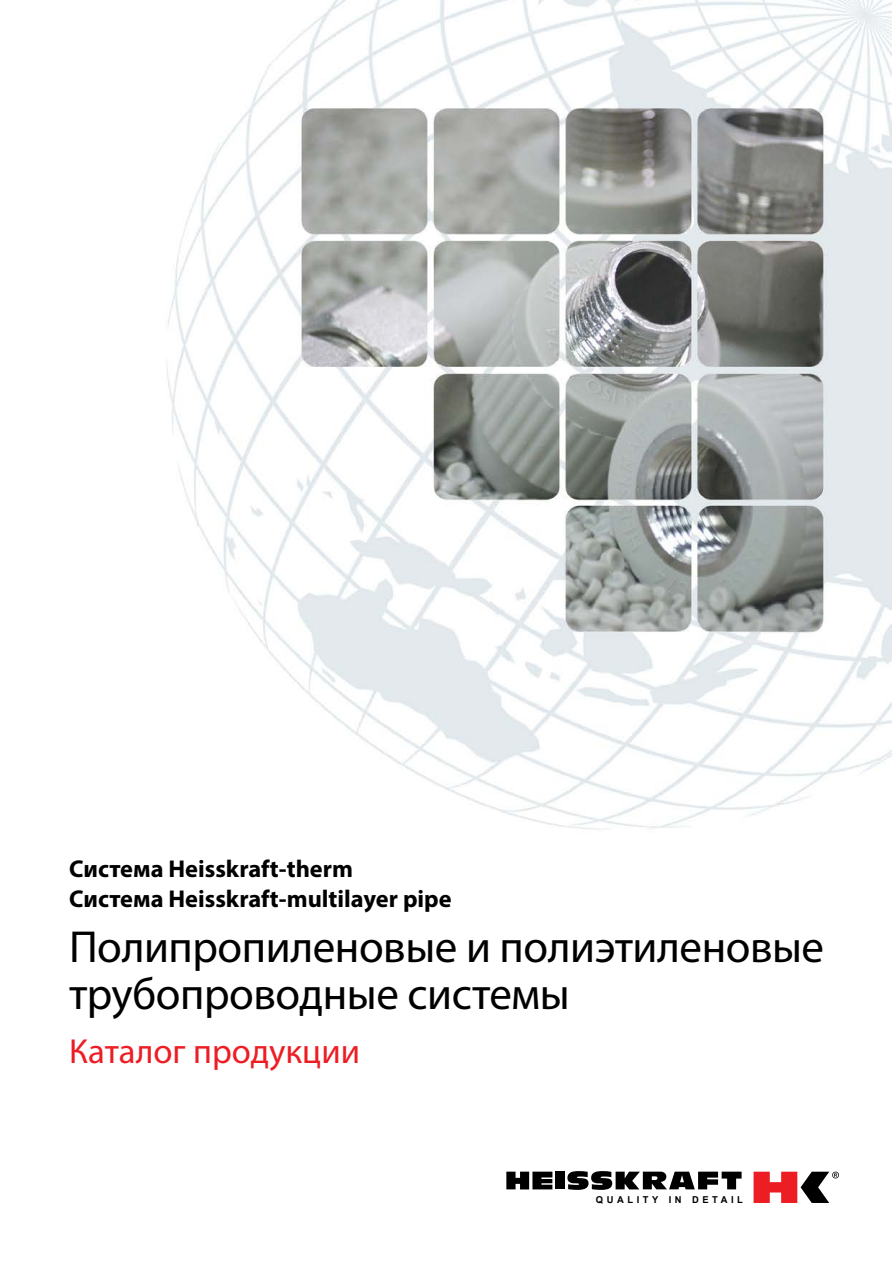
<style>
.page{position:relative;width:893px;height:1263px;background:#fff}
.page>*{position:absolute;margin:0;border:0;box-sizing:border-box;transform-origin:0 0}
.t1{font:45px/46.5px "Myriad Pro";letter-spacing:-.01em;color:#000}
.t2{font:34.8px "Myriad Pro";color:#ed1d24}
.t3{font:700 24.45px/29.2px "Myriad Pro";color:#000}
.t4{font:700 9.45px "Arial";letter-spacing:.385em;color:#000}
</style>
<div class="page">
<img style="left:166px;top:0;width:726px;height:1203px">
<svg style="left:506px;top:1171px;width:46px;height:18px"></svg>
<div style="left:556px;top:1171px;width:9px;height:18px;background:#000"></div>
<svg style="left:567px;top:1171px;width:175px;height:19px"></svg>
<svg style="left:754px;top:1172px;width:85px;height:31px"></svg>
<p class="t3" style="left:69px;top:854px;width:384px">Система Heisskraft-therm<br>Система Heisskraft-multilayer pipe</p>
<h1 class="t1" style="left:69px;top:923px;width:757px">Полипропиленовые и полиэтиленовые трубопроводные системы</h1>
<h2 class="t2" style="left:69px;top:1029px;width:292px">Каталог продукции</h2>
<p class="t4" style="left:596px;top:1194px;width:149px">QUALITY IN DETAIL</p>
</div>
